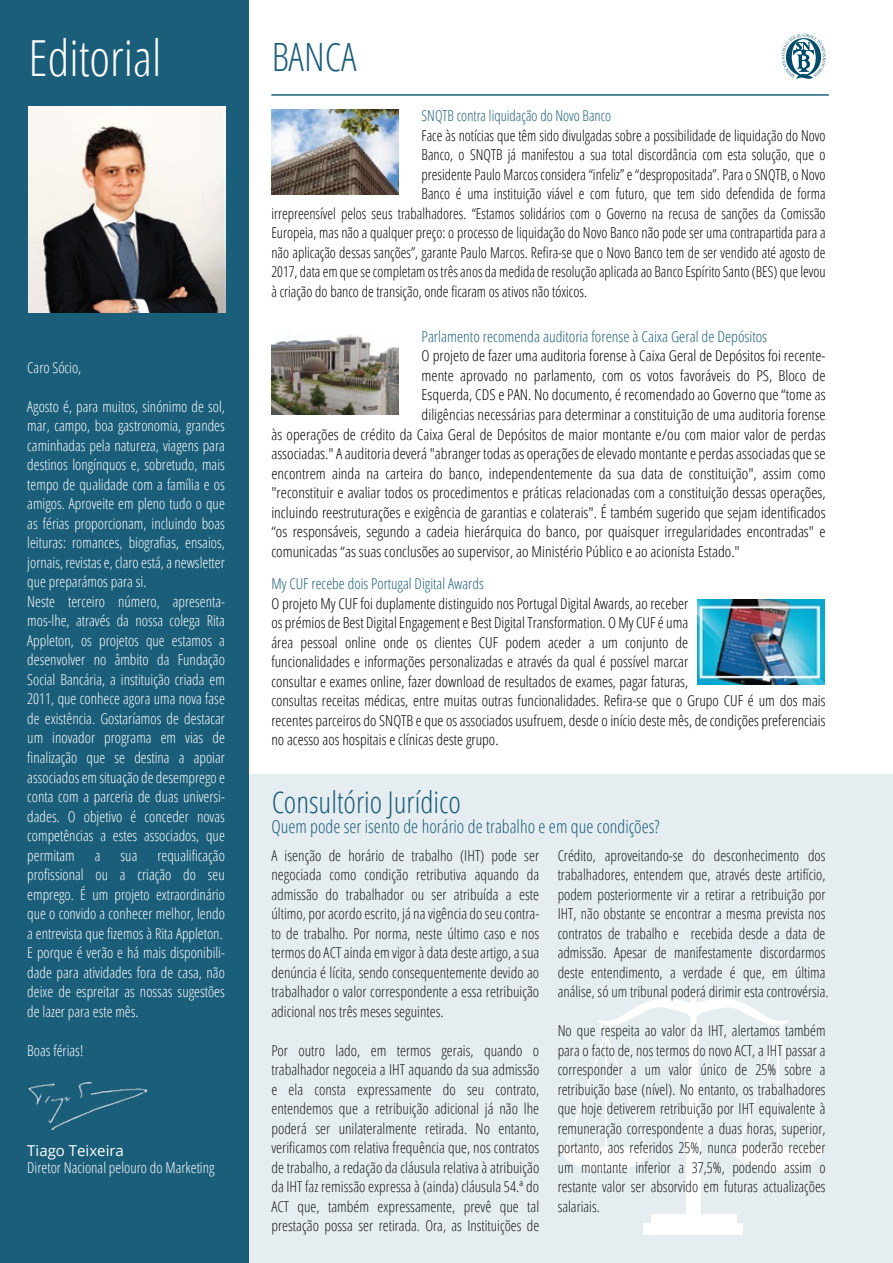
<style>
.page{position:relative;width:893px;height:1263px;background:#fff}
.page>*{position:absolute;margin:0;border:0;box-sizing:border-box;transform-origin:0 0}
.t1{font:300 condensed 49.65px "Open Sans";color:#fff}
.t2{font:300 condensed 39px "Open Sans";color:#014c6b}
.t3{font:300 condensed 30px "Open Sans";color:#014c6b}
.t4{font:300 condensed 18px "Open Sans";color:rgb(1 76 107/.9)}
.t5{font:300 condensed 15px/19.5px "Open Sans";color:rgb(0 0 0/.9);text-align:justify}
.t6{font:300 condensed 15px/19.5px "Open Sans";color:#000;text-align:justify}
.t7{font:300 condensed 15px/19.5px "Open Sans";color:#fff}
.t8{font:300 condensed 15px "Open Sans";color:#000;scale:1.04 1}
.t9{font:300 condensed 15px "Open Sans";color:rgb(1 76 107/.9)}
.t10{font:300 condensed 15px "Open Sans";color:rgb(1 76 107/.9);scale:1.04 1}
.t11{font:15px "Open Sans";color:#fff}
</style>
<div class="page">
<div style="left:0;top:0;width:248px;height:1263px;background:#1a5e7a"></div>
<hr style="left:892px;top:414px;width:1px;height:849px;background:#014c6b">
<hr style="left:271px;top:94px;width:558px;height:2px;background:#014c6b">
<img style="left:29px;top:1083px;width:117px;height:47px">
<img style="left:271px;top:109px;width:128px;height:85px">
<img style="left:29px;top:106px;width:197px;height:207px">
<img style="left:271px;top:335px;width:128px;height:80px">
<div style="left:248px;top:774px;width:645px;height:489px;background:#e6edf0"></div>
<svg style="left:560px;top:992px;width:263px;height:243px"></svg>
<div style="left:686px;top:1001px;width:15px;height:16px;background:#fff;border-radius:50%"></div>
<img style="left:697px;top:599px;width:128px;height:85px">
<svg style="left:781px;top:34px;width:45px;height:45px"></svg>
<h1 class="t1" style="left:29px;top:25px;width:134px">Editorial</h1>
<p class="t7" style="left:27px;top:357px;width:56px">Caro Sócio,</p>
<p class="t7" style="left:27px;top:396px;width:199px">Agosto é, para muitos, sinónimo de sol, mar, campo, boa gastronomia, grandes caminhadas pela natureza, viagens para destinos longínquos e, sobretudo, mais tempo de qualidade com a família e os amigos. Aproveite em pleno tudo o que as férias proporcionam, incluindo boas leituras: romances, biografias, ensaios, jornais, revistas e, claro está, a newsletter que preparámos para si.<br>Neste terceiro número, apresenta&shy;mos-lhe, através da nossa colega Rita Appleton, os projetos que estamos a desenvolver no âmbito da Fundação Social Bancária, a instituição criada em 2011, que conhece agora uma nova fase de existência. Gostaríamos de destacar um inovador programa em vias de finalização que se destina a apoiar associados em situação de desemprego e conta com a parceria de duas universi&shy;dades. O objetivo é conceder novas competências a estes associados, que permitam</p>
<p class="t7" style="left:27px;top:845px;width:199px;text-indent:130px">requalificação profissional ou a criação do seu emprego. É um projeto extraordinário que o convido a conhecer melhor, lendo a entrevista que fizemos à Rita Appleton.<br>E porque é verão e há mais disponibili&shy;dade para atividades fora de casa, não deixe de espreitar as nossas sugestões de lazer para este mês.</p>
<p class="t7" style="left:27px;top:1040px;width:58px">Boas férias!</p>
<p class="t7" style="left:95px;top:845px;width:7px">a</p>
<p class="t7" style="left:121px;top:845px;width:18px">sua</p>
<p class="t11" style="left:27px;top:1140px;width:98px">Tiago Teixeira</p>
<p class="t7" style="left:27px;top:1157px;width:189px">Diretor Nacional pelouro do Marketing</p>
<h2 class="t2" style="left:271px;top:31px;width:87px">BANCA</h2>
<p class="t9" style="left:422px;top:106px;width:191px">SNQTB contra liquidação do Novo Banco</p>
<p class="t6" style="left:422px;top:125px;width:406px">Face às notícias que têm sido divulgadas sobre a possibilidade de liquidação do Novo Banco, o SNQTB já manifestou a sua total discordância com esta solução, que o presidente Paulo Marcos considera “infeliz” e “despropositada”. Para o SNQTB, o Novo Banco é uma instituição viável e com futuro, que tem sido defendida de forma</p>
<p class="t6" style="left:271px;top:203px;width:556px">irrepreensível pelos seus trabalhadores. “Estamos solidários com o Governo na recusa de sanções da Comissão Europeia, mas não a qualquer preço: o processo de liquidação do Novo Banco não pode ser uma contrapartida para a não aplicação dessas sanções”, garante Paulo Marcos. Refira-se que o Novo Banco tem de ser vendido até agosto de 2017, data em que se completam os três anos da medida de resolução aplicada ao Banco Espírito Santo (BES) que levou à criação do banco de transição, onde ficaram os ativos não tóxicos.</p>
<p class="t10" style="left:422px;top:326px;width:334px">Parlamento recomenda auditoria forense à Caixa Geral de Depósitos</p>
<p class="t8" style="left:422px;top:346px;width:390px">O projeto de fazer uma auditoria forense à Caixa Geral de Depósitos foi recente-</p>
<p class="t8" style="left:422px;top:365px;width:390px">mente aprovado no parlamento, com os votos favoráveis do PS, Bloco de</p>
<p class="t8" style="left:422px;top:385px;width:390px">Esquerda, CDS e PAN. No documento, é recomendado ao Governo que “tome as</p>
<p class="t8" style="left:422px;top:404px;width:390px">diligências necessárias para determinar a constituição de uma auditoria forense</p>
<p class="t8" style="left:271px;top:424px;width:534px">às operações de crédito da Caixa Geral de Depósitos de maior montante e/ou com maior valor de perdas</p>
<p class="t8" style="left:271px;top:443px;width:534px">associadas." A auditoria deverá "abranger todas as operações de elevado montante e perdas associadas que se</p>
<p class="t8" style="left:271px;top:463px;width:534px">encontrem ainda na carteira do banco, independentemente da sua data de constituição", assim como</p>
<p class="t8" style="left:271px;top:482px;width:534px">"reconstituir e avaliar todos os procedimentos e práticas relacionadas com a constituição dessas operações,</p>
<p class="t8" style="left:271px;top:502px;width:534px">incluindo reestruturações e exigência de garantias e colaterais". É também sugerido que sejam identificados</p>
<p class="t8" style="left:271px;top:521px;width:534px">“os responsáveis, segundo a cadeia hierárquica do banco, por quaisquer irregularidades encontradas" e</p>
<p class="t8" style="left:271px;top:541px;width:452px">comunicadas “as suas conclusões ao supervisor, ao Ministério Público e ao acionista Estado."</p>
<p class="t9" style="left:271px;top:574px;width:214px">My CUF recebe dois Portugal Digital Awards</p>
<p class="t6" style="left:271px;top:593px;width:418px">O projeto My CUF foi duplamente distinguido nos Portugal Digital Awards, ao receber os prémios de Best Digital Engagement e Best Digital Transformation. O My CUF é uma área pessoal online onde os clientes CUF podem aceder a um conjunto de funcionalidades e informações personalizadas e através da qual é possível marcar consultar e exames online, fazer download de resultados de exames, pagar faturas,</p>
<p class="t6" style="left:271px;top:691px;width:556px">consultas receitas médicas, entre muitas outras funcionalidades. Refira-se que o Grupo CUF é um dos mais recentes parceiros do SNQTB e que os associados usufruem, desde o início deste mês, de condições preferenciais no acesso aos hospitais e clínicas deste grupo.</p>
<h3 class="t3" style="left:271px;top:782px;width:191px">Consultório Jurídico</h3>
<p class="t4" style="left:271px;top:814px;width:390px">Quem pode ser isento de horário de trabalho e em que condições?</p>
<p class="t5" style="left:271px;top:845px;width:269px">A isenção de horário de trabalho (IHT) pode ser negociada como condição retributiva aquando da admissão do trabalhador ou ser atribuída a este último, por acordo escrito, já na vigência do seu contra&shy;to de trabalho. Por norma, neste último caso e nos termos do ACT ainda em vigor à data deste artigo, a sua denúncia é lícita, sendo consequentemente devido ao trabalhador o valor correspondente a essa retribuição adicional nos três meses seguintes.</p>
<p class="t5" style="left:271px;top:1040px;width:269px">Por outro lado, em termos gerais, quando o trabalhador negoceia a IHT aquando da sua admissão e ela consta expressamente do seu contrato, entendemos que a retribuição adicional já não lhe poderá ser unilateralmente retirada. No entanto, verificamos com relativa frequência que, nos contratos de trabalho, a redação da cláusula relativa à atribuição da IHT faz remissão expressa à (ainda) cláusula 54.ª do ACT que, também expressamente, prevê que tal prestação possa ser retirada. Ora, as Instituições de</p>
<p class="t5" style="left:558px;top:845px;width:272px;text-align:left">Crédito, aproveitando-se do desconhecimento dos trabalhadores, entendem que, através deste artifício, podem posteriormente vir a retirar a retribuição por IHT, não obstante se encontrar a mesma prevista nos contratos de trabalho e recebida desde a data de admissão. Apesar de manifestamente discordarmos deste entendimento, a verdade é que, em última análise, só um tribunal poderá dirimir esta controvérsia.</p>
<p class="t5" style="left:558px;top:1020px;width:269px">No que respeita ao valor da IHT, alertamos também para o facto de, nos termos do novo ACT, a IHT passar a corresponder a um valor único de 25% sobre a retribuição base (nível). No entanto, os trabalhadores que hoje detiverem retribuição por IHT equivalente à remuneração correspondente a duas horas, superior, portanto, aos referidos 25%, nunca poderão receber um montante inferior a 37,5%, podendo assim o restante valor ser absorvido em futuras actualizações salariais.</p>
</div>
